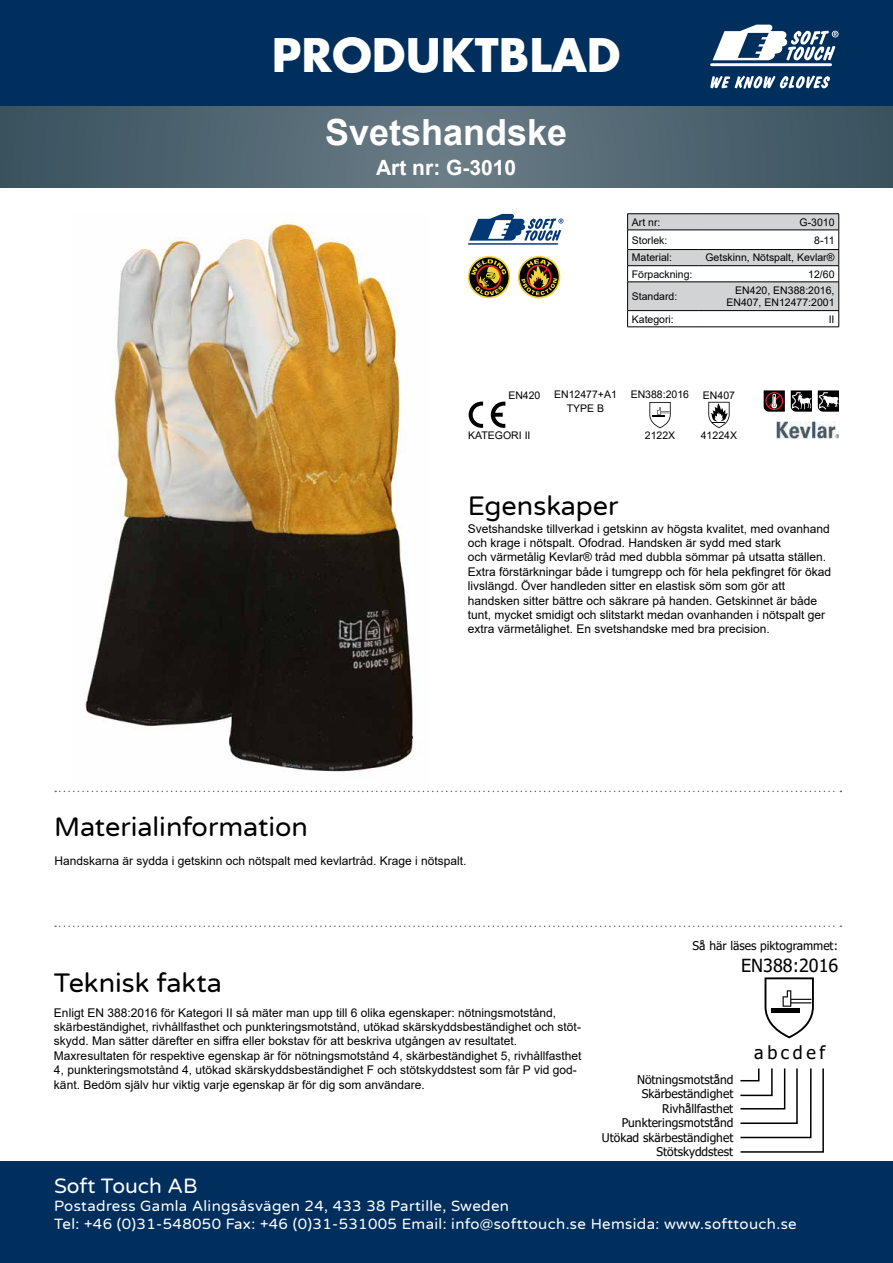
<style>
.page{position:relative;width:893px;height:1263px;background:#fff}
.page>*{position:absolute;margin:0;border:0;box-sizing:border-box;transform-origin:0 0}
.t1{font:700 45px "Futura Std";color:#fff}
.t2{font:700 36px "Arial";color:#fff}
.t3{font:27px "Varela Round";color:#000}
.t4{font:700 21px "Arial";color:#fff}
.t5{font:21px "Varela Round";color:#fff}
.t6{font:18px "Tahoma";color:#000}
.t7{font:15px/18px "Varela Round";letter-spacing:.025em;color:#fff}
.t8{font:12px/14.4px "Arial";color:#000}
.t9{font:12px/14.4px "Tahoma";color:#000;text-align:right}
.t10{font:10.5px/13.8px "Arial";color:#000;text-align:center}
</style>
<div class="page">
<div style="left:0;top:0;width:893px;height:106px;background:#002f5e"></div>
<div style="left:0;top:1161px;width:893px;height:102px;background:#002f5e"></div>
<img style="left:0;top:106px;width:893px;height:81px">
<svg style="left:710px;top:25px;width:128px;height:42px"></svg>
<svg style="left:710px;top:76px;width:120px;height:13px"></svg>
<svg style="left:55px;top:791px;width:786px;height:1px"></svg>
<svg style="left:55px;top:925px;width:786px;height:2px"></svg>
<svg style="left:764px;top:977px;width:50px;height:61px"></svg>
<svg style="left:740px;top:1068px;width:84px;height:85px"></svg>
<img style="left:85px;top:222px;width:329px;height:550px">
<hr style="left:468px;top:243px;width:89px;height:2px;background:#003976">
<svg style="left:469px;top:214px;width:94px;height:27px"></svg>
<svg style="left:708px;top:402px;width:22px;height:26px"></svg>
<svg style="left:491px;top:402px;width:14px;height:26px"></svg>
<svg style="left:469px;top:402px;width:14px;height:26px"></svg>
<svg style="left:649px;top:402px;width:22px;height:26px"></svg>
<img style="left:776px;top:422px;width:63px;height:16px">
<svg style="left:791px;top:390px;width:21px;height:22px"></svg>
<svg style="left:818px;top:390px;width:21px;height:22px"></svg>
<svg style="left:764px;top:390px;width:21px;height:22px"></svg>
<hr style="left:627px;top:213px;width:71px;height:1px;background:#000">
<hr style="left:698px;top:213px;width:141px;height:1px;background:#000">
<svg style="left:627px;top:214px;width:212px;height:113px"></svg>
<hr style="left:627px;top:327px;width:71px;height:1px;background:#000">
<hr style="left:698px;top:327px;width:141px;height:1px;background:#000">
<svg style="left:468px;top:256px;width:42px;height:42px"></svg>
<svg style="left:469px;top:258px;width:40px;height:39px"></svg>
<svg style="left:471px;top:259px;width:35px;height:36px"></svg>
<svg style="left:518px;top:256px;width:42px;height:42px"></svg>
<svg style="left:520px;top:258px;width:39px;height:39px"></svg>
<svg style="left:521px;top:259px;width:36px;height:36px"></svg>
<h1 class="t1" style="left:272px;top:25px;width:350px">PRODUKTBLAD</h1>
<h2 class="t2" style="left:325px;top:107px;width:244px">Svetshandske</h2>
<h3 class="t4" style="left:376px;top:153px;width:142px">Art nr: G-3010</h3>
<p class="t10" style="left:632px;top:215px;width:30px">Art nr:</p>
<p class="t10" style="left:799px;top:215px;width:37px">G-3010</p>
<p class="t10" style="left:632px;top:233px;width:37px">Storlek:</p>
<p class="t10" style="left:814px;top:233px;width:22px">8-11</p>
<p class="t10" style="left:632px;top:251px;width:42px">Material:</p>
<p class="t10" style="left:705px;top:251px;width:131px">Getskinn, Nötspalt, Kevlar®</p>
<p class="t10" style="left:632px;top:267px;width:62px">Förpackning:</p>
<p class="t10" style="left:808px;top:267px;width:28px">12/60</p>
<p class="t10" style="left:632px;top:289px;width:47px">Standard:</p>
<p class="t10" style="left:726px;top:284px;width:109px;line-height:12.6px;text-align:right">EN420, EN388:2016,<br>EN407, EN12477:2001</p>
<p class="t10" style="left:632px;top:312px;width:44px">Kategori:</p>
<p class="t10" style="left:829px;top:312px;width:7px">II</p>
<p class="t10" style="left:554px;top:387px;width:64px">EN12477+A1<br>TYPE B</p>
<p class="t10" style="left:631px;top:387px;width:60px">EN388:2016</p>
<p class="t10" style="left:645px;top:428px;width:32px">2122X</p>
<p class="t10" style="left:508px;top:388px;width:34px">EN420</p>
<p class="t10" style="left:703px;top:388px;width:34px">EN407</p>
<p class="t10" style="left:468px;top:428px;width:64px">KATEGORI II</p>
<p class="t10" style="left:701px;top:429px;width:38px">41224X</p>
<h3 class="t3" style="left:54px;top:808px;width:255px">Materialinformation</h3>
<h3 class="t3" style="left:468px;top:487px;width:152px">Egenskaper</h3>
<p class="t8" style="left:468px;top:521px;width:365px">Svetshandske tillverkad i getskinn av högsta kvalitet, med ovanhand och krage i nötspalt. Ofodrad. Handsken är sydd med stark<br>och värmetålig Kevlar® tråd med dubbla sömmar på utsatta ställen.<br>Extra förstärkningar både i tumgrepp och för hela pekfingret för ökad livslängd. Över handleden sitter en elastisk söm som gör att handsken sitter bättre och säkrare på handen. Getskinnet är både tunt, mycket smidigt och slitstarkt medan ovanhanden i nötspalt ger extra värmetålighet. En svetshandske med bra precision.</p>
<p class="t8" style="left:54px;top:853px;width:414px">Handskarna är sydda i getskinn och nötspalt med kevlartråd. Krage i nötspalt.</p>
<h3 class="t3" style="left:54px;top:964px;width:169px">Teknisk fakta</h3>
<p class="t8" style="left:54px;top:1005px;width:529px">Enligt EN 388:2016 för Kategori II så mäter man upp till 6 olika egenskaper: nötningsmotstånd, skärbeständighet, rivhållfasthet och punkteringsmotstånd, utökad skärskyddsbeständighet och stöt&shy;skydd. Man sätter därefter en siffra eller bokstav för att beskriva utgången av resultatet.<br>Maxresultaten för respektive egenskap är för nötningsmotstånd 4, skärbeständighet 5, rivhållfasthet 4, punkteringsmotstånd 4, utökad skärskyddsbeständighet F och stötskyddstest som får P vid god&shy;känt. Bedöm själv hur viktig varje egenskap är för dig som användare.</p>
<p class="t9" style="left:693px;top:939px;width:147px">Så här läses piktogrammet:</p>
<h3 class="t6" style="left:741px;top:953px;width:99px">EN388:2016</h3>
<p class="t9" style="left:602px;top:1073px;width:133px">Nötningsmotstånd<br>Skärbeständighet<br>Rivhållfasthet<br>Punkteringsmotstånd<br>Utökad skärbeständighet<br>Stötskyddstest</p>
<h3 class="t6" style="left:754px;top:1040px;width:72px">abcdef</h3>
<h3 class="t5" style="left:54px;top:1171px;width:145px">Soft Touch AB</h3>
<p class="t7" style="left:54px;top:1196px;width:744px">Postadress Gamla Alingsåsvägen 24, 433 38 Partille, Sweden<br>Tel: +46 (0)31-548050 Fax: +46 (0)31-531005 Email: info@softtouch.se Hemsida: www.softtouch.se</p>
</div>
